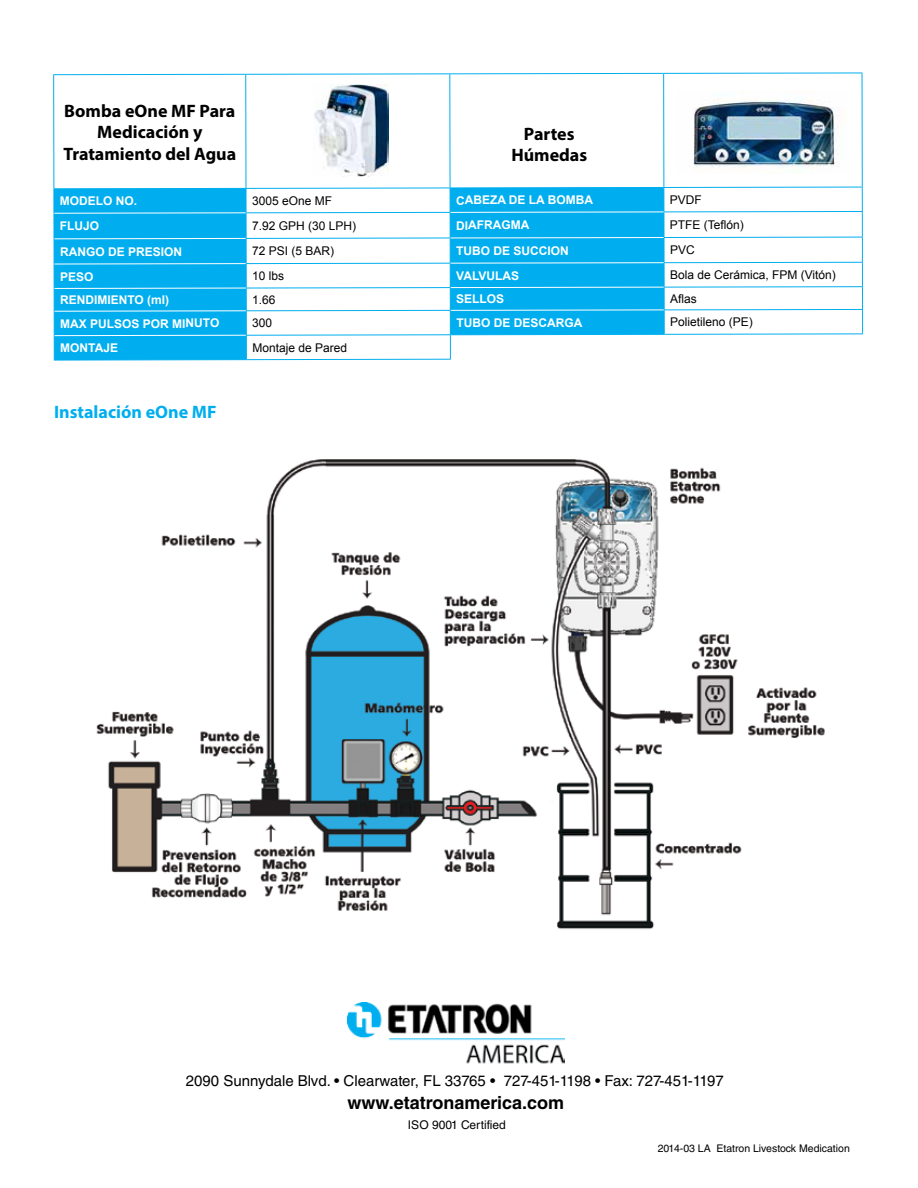
<style>
.page{position:relative;width:918px;height:1188px;background:#fff}
.page>*{position:absolute;margin:0;border:0;box-sizing:border-box;transform-origin:0 0}
.t1{font:700 18px/21.6px "Myriad Pro";letter-spacing:-.005em;color:#000;text-align:center}
.t2{font:700 18px "Helvetica LT Std";color:#000}
.t3{font:700 18px "Myriad Pro";color:#00aeef}
.t4{font:15px "Helvetica LT Std";color:#000}
.t5{font:700 12px "Arial";letter-spacing:-.005em;color:#fff}
.t6{font:12px "Arial";letter-spacing:-.005em;color:#000}
.t7{font:12px "Helvetica LT Std";color:#000}
.t8{font:10.5px "Helvetica LT Std";color:#000}
</style>
<div class="page">
<img style="left:96px;top:459px;width:728px;height:471px">
<svg style="left:54px;top:73px;width:808px;height:116px"></svg>
<hr style="left:53px;top:74px;width:193px;height:1px;background:#00aeef">
<hr style="left:53px;top:75px;width:1px;height:113px;background:#00aeef">
<hr style="left:246px;top:73px;width:204px;height:2px;background:#00aeef">
<hr style="left:245px;top:75px;width:1px;height:113px;background:#00aeef">
<svg style="left:449px;top:73px;width:215px;height:2px"></svg>
<hr style="left:449px;top:74px;width:1px;height:114px;background:#00aeef">
<hr style="left:664px;top:73px;width:198px;height:1px;background:#00aeef">
<hr style="left:663px;top:74px;width:1px;height:113px;background:#00aeef">
<hr style="left:862px;top:73px;width:1px;height:114px;background:#00aeef">
<hr style="left:246px;top:188px;width:204px;height:1px;background:#00aeef">
<hr style="left:664px;top:187px;width:199px;height:1px;background:#00aeef">
<hr style="left:246px;top:212px;width:204px;height:1px;background:#00aeef">
<hr style="left:664px;top:211px;width:199px;height:1px;background:#00aeef">
<hr style="left:246px;top:238px;width:205px;height:1px;background:#00aeef">
<hr style="left:664px;top:237px;width:199px;height:1px;background:#00aeef">
<hr style="left:246px;top:263px;width:205px;height:1px;background:#00aeef">
<hr style="left:664px;top:262px;width:199px;height:1px;background:#00aeef">
<hr style="left:246px;top:287px;width:205px;height:1px;background:#00aeef">
<hr style="left:664px;top:286px;width:199px;height:2px;background:#00aeef">
<hr style="left:664px;top:309px;width:199px;height:1px;background:#00aeef">
<svg style="left:862px;top:187px;width:1px;height:147px"></svg>
<hr style="left:664px;top:334px;width:199px;height:1px;background:#00aeef">
<hr style="left:246px;top:310px;width:205px;height:1px;background:#00aeef">
<hr style="left:246px;top:334px;width:204px;height:2px;background:#00aeef">
<svg style="left:54px;top:188px;width:193px;height:172px;background:#09b0ef"></svg>
<svg style="left:449px;top:187px;width:216px;height:172px;background:#30bdf2"></svg>
<hr style="left:246px;top:359px;width:205px;height:1px;background:#00aeef">
<img style="left:313px;top:84px;width:76px;height:93px">
<img style="left:348px;top:1003px;width:216px;height:61px">
<img style="left:676px;top:91px;width:173px;height:83px">
<h1 class="t1" style="left:63px;top:99px;width:174px">Bomba eOne MF Para<br>Medicación y<br>Tratamiento del Agua</h1>
<p class="t5" style="left:60px;top:193px;width:79px">MODELO NO.</p>
<p class="t6" style="left:252px;top:193px;width:82px">3005 eOne MF</p>
<p class="t5" style="left:456px;top:192px;width:139px">CABEZA DE LA BOMBA</p>
<p class="t6" style="left:670px;top:192px;width:34px">PVDF</p>
<p class="t5" style="left:60px;top:218px;width:41px">FLUJO</p>
<p class="t6" style="left:252px;top:218px;width:106px">7.92 GPH (30 LPH)</p>
<p class="t5" style="left:456px;top:217px;width:75px">DIAFRAGMA</p>
<p class="t6" style="left:670px;top:217px;width:76px">PTFE (Teflón)</p>
<p class="t5" style="left:60px;top:243px;width:124px">RANGO DE PRESION</p>
<p class="t6" style="left:252px;top:243px;width:84px">72 PSI (5 BAR)</p>
<p class="t5" style="left:456px;top:243px;width:114px">TUBO DE SUCCION</p>
<p class="t6" style="left:670px;top:242px;width:26px">PVC</p>
<p class="t5" style="left:60px;top:268px;width:35px">PESO</p>
<p class="t6" style="left:252px;top:268px;width:34px">10 lbs</p>
<p class="t5" style="left:456px;top:267px;width:64px">VALVULAS</p>
<p class="t6" style="left:670px;top:267px;width:167px">Bola de Cerámica, FPM (Vitón)</p>
<p class="t5" style="left:60px;top:292px;width:111px">RENDIMIENTO (ml)</p>
<p class="t6" style="left:252px;top:292px;width:25px">1.66</p>
<p class="t5" style="left:456px;top:291px;width:50px">SELLOS</p>
<p class="t6" style="left:670px;top:291px;width:28px">Aflas</p>
<p class="t5" style="left:60px;top:315px;width:161px">MAX PULSOS POR MINUTO</p>
<p class="t6" style="left:252px;top:315px;width:22px">300</p>
<p class="t5" style="left:456px;top:315px;width:128px">TUBO DE DESCARGA</p>
<p class="t6" style="left:670px;top:314px;width:84px">Polietileno (PE)</p>
<p class="t5" style="left:60px;top:340px;width:59px">MONTAJE</p>
<p class="t6" style="left:252px;top:340px;width:96px">Montaje de Pared</p>
<h1 class="t1" style="left:511px;top:122px;width:77px">Partes<br>Húmedas</h1>
<h1 class="t3" style="left:54px;top:400px;width:164px">Instalación eOne MF</h1>
<p class="t4" style="left:186px;top:1072px;width:539px">2090 Sunnydale Blvd. • Clearwater, FL 33765 • 727-451-1198 • Fax: 727-451-1197</p>
<h1 class="t2" style="left:348px;top:1092px;width:218px">www.etatronamerica.com</h1>
<p class="t7" style="left:408px;top:1118px;width:99px">ISO 9001 Certified</p>
<p class="t8" style="left:658px;top:1142px;width:194px">2014-03 LA Etatron Livestock Medication</p>
</div>
